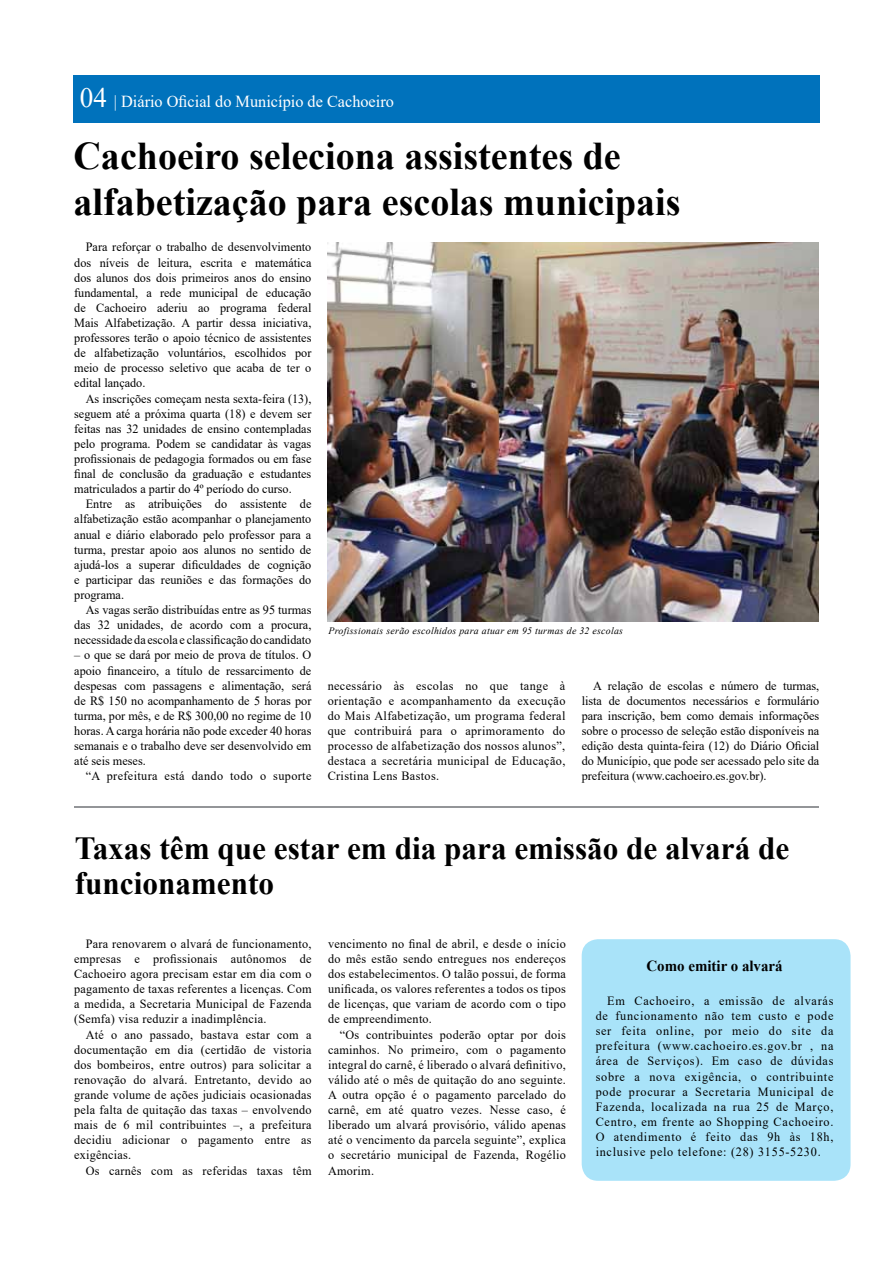
<style>
.page{position:relative;width:893px;height:1263px;background:#fff}
.page>*{position:absolute;margin:0;border:0;box-sizing:border-box;transform-origin:0 0}
.t1{font:700 39.15px/46.2px "Times New Roman";color:#000}
.t2{font:700 32.25px/35px "Times New Roman";color:#000}
.t3{font:16.8px "Times New Roman";color:#fff}
.t4{font:700 15.45px "Times New Roman";color:#000}
.t5{font:12.6px/15.1px "Times New Roman";letter-spacing:.02em;color:#000;text-align:justify}
.t6{font:italic 9.75px "Times New Roman";letter-spacing:.03em;color:#000}
.s1{font-size:28.05px}
</style>
<div class="page">
<div style="left:582px;top:939px;width:268px;height:242px;background:#a9e3f9;border-radius:17px"></div>
<div style="left:73px;top:75px;width:747px;height:47px;background:#0072bc"></div>
<img style="left:328px;top:243px;width:491px;height:379px">
<hr style="left:74px;top:807px;width:745px;height:1px;background:#939598">
<h3 class="t3" style="left:80px;top:90px;width:316px"><span class="s1">04</span> | Diário Oficial do Município de Cachoeiro</h3>
<h1 class="t1" style="left:74px;top:131px;width:609px">Cachoeiro seleciona assistentes de alfabetização para escolas municipais</h1>
<p class="t5" style="left:74px;top:239px;width:239px;text-indent:12px">Para reforçar o trabalho de desenvolvimento dos níveis de leitura, escrita e matemática dos alunos dos dois primeiros anos do ensino fundamental, a rede municipal de educação de Cachoeiro aderiu ao programa federal Mais Alfabetização. A partir dessa iniciativa, professores terão o apoio técnico de assistentes de alfabetização voluntários, escolhidos por meio de processo seletivo que acaba de ter o edital lançado.</p>
<p class="t5" style="left:74px;top:390px;width:239px;text-indent:12px">As inscrições começam nesta sexta-feira (13), seguem até a próxima quarta (18) e devem ser feitas nas 32 unidades de ensino contempladas pelo programa. Podem se candidatar às vagas profissionais de pedagogia formados ou em fase final de conclusão da graduação e estudantes matriculados a partir do 4º período do curso.</p>
<p class="t5" style="left:74px;top:496px;width:239px;text-indent:12px">Entre as atribuições do assistente de alfabetização estão acompanhar o planejamento anual e diário elaborado pelo professor para a turma, prestar apoio aos alunos no sentido de ajudá-los a superar dificuldades de cognição e participar das reuniões e das formações do programa.</p>
<p class="t5" style="left:74px;top:602px;width:239px;text-indent:12px">As vagas serão distribuídas entre as 95 turmas das 32 unidades, de acordo com a procura, necessidade da escola e classificação do candidato</p>
<p class="t5" style="left:74px;top:647px;width:239px">– o que se dará por meio de prova de títulos. O apoio financeiro, a título de ressarcimento de despesas com passagens e alimentação, será de R$ 150 no acompanhamento de 5 horas por turma, por mês, e de R$ 300,00 no regime de 10 horas. A carga horária não pode exceder 40 horas semanais e o trabalho deve ser desenvolvido em até seis meses.</p>
<p class="t5" style="left:86px;top:768px;width:227px">“A prefeitura está dando todo o suporte</p>
<p class="t6" style="left:329px;top:624px;width:296px">Profissionais serão escolhidos para atuar em 95 turmas de 32 escolas</p>
<p class="t5" style="left:328px;top:677px;width:239px">necessário às escolas no que tange à orientação e acompanhamento da execução do Mais Alfabetização, um programa federal que contribuirá para o aprimoramento do processo de alfabetização dos nossos alunos”, destaca a secretária municipal de Educação, Cristina Lens Bastos.</p>
<p class="t5" style="left:582px;top:677px;width:239px;text-indent:12px">A relação de escolas e número de turmas, lista de documentos necessários e formulário para inscrição, bem como demais informações sobre o processo de seleção estão disponíveis na edição desta quinta-feira (12) do Diário Oficial do Município, que pode ser acessado pelo site da prefeitura (www.cachoeiro.es.gov.br).</p>
<h2 class="t2" style="left:75px;top:830px;width:716px">Taxas têm que estar em dia para emissão de alvará de funcionamento</h2>
<p class="t5" style="left:74px;top:936px;width:239px;text-indent:12px">Para renovarem o alvará de funcionamento, empresas e profissionais autônomos de Cachoeiro agora precisam estar em dia com o pagamento de taxas referentes a licenças. Com a medida, a Secretaria Municipal de Fazenda (Semfa) visa reduzir a inadimplência.</p>
<p class="t5" style="left:74px;top:1026px;width:239px;text-indent:12px">Até o ano passado, bastava estar com a documentação em dia (certidão de vistoria dos bombeiros, entre outros) para solicitar a renovação do alvará. Entretanto, devido ao grande volume de ações judiciais ocasionadas pela falta de quitação das taxas – envolvendo mais de 6 mil contribuintes –, a prefeitura decidiu adicionar o pagamento entre as exigências.</p>
<p class="t5" style="left:86px;top:1162px;width:227px">Os carnês com as referidas taxas têm</p>
<p class="t5" style="left:328px;top:936px;width:239px">vencimento no final de abril, e desde o início do mês estão sendo entregues nos endereços dos estabelecimentos. O talão possui, de forma unificada, os valores referentes a todos os tipos de licenças, que variam de acordo com o tipo de empreendimento.</p>
<p class="t5" style="left:328px;top:1026px;width:239px;text-indent:12px">“Os contribuintes poderão optar por dois caminhos. No primeiro, com o pagamento integral do carnê, é liberado o alvará definitivo, válido até o mês de quitação do ano seguinte.<br>A outra opção é o pagamento parcelado do carnê, em até quatro vezes. Nesse caso, é liberado um alvará provisório, válido apenas até o vencimento da parcela seguinte”, explica o secretário municipal de Fazenda, Rogélio Amorim.</p>
<p class="t4" style="left:646px;top:954px;width:138px">Como emitir o alvará</p>
<p class="t5" style="left:596px;top:993px;width:239px;text-indent:12px">Em Cachoeiro, a emissão de alvarás de funcionamento não tem custo e pode ser feita online, por meio do site da prefeitura (www.cachoeiro.es.gov.br , na área de Serviços). Em caso de dúvidas sobre a nova exigência, o contribuinte pode procurar a Secretaria Municipal de Fazenda, localizada na rua 25 de Março, Centro, em frente ao Shopping Cachoeiro.<br>O atendimento é feito das 9h às 18h, inclusive pelo telefone: (28) 3155-5230.</p>
</div>
